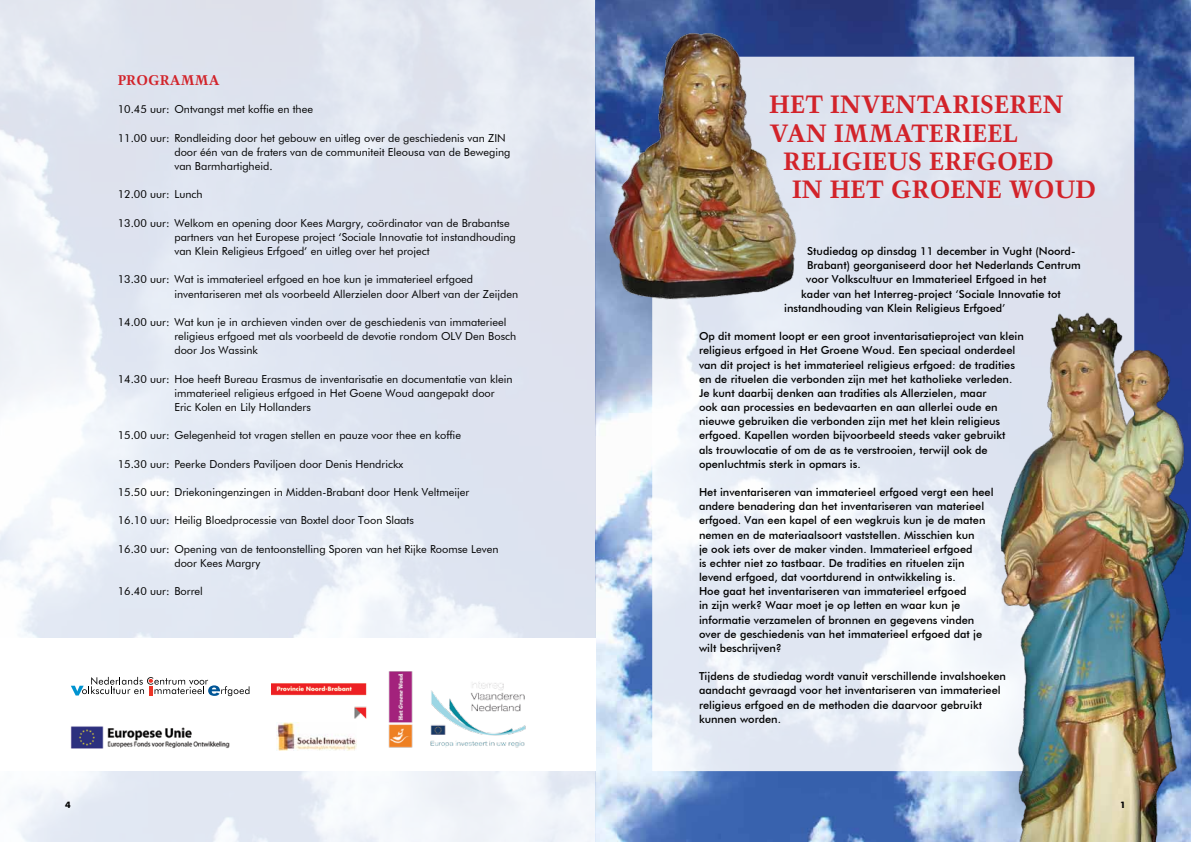
<style>
.page{position:relative;width:1191px;height:842px;background:#fff}
.page>*{position:absolute;margin:0;border:0;box-sizing:border-box;transform-origin:0 0}
.t1{font:700 25px "Trump Mediaeval";color:#d2232a}
.t2{font:700 14px "Trump Mediaeval";color:#d2232a}
.t3{font:500 11px/14.2px "Futura BT";color:#000}
.t4{font:11px/14.2px "Futura BT";color:#000}
.t5{font:700 9px "Futura BT";color:#000}
</style>
<div class="page">
<img style="left:0;top:0;width:1191px;height:842px">
<div style="left:0;top:638px;width:595px;height:133px;background:#fff"></div>
<svg style="left:71px;top:677px;width:178px;height:19px"></svg>
<img style="left:277px;top:723px;width:80px;height:27px">
<img style="left:70px;top:726px;width:160px;height:23px">
<img style="left:271px;top:683px;width:96px;height:36px">
<img style="left:430px;top:682px;width:96px;height:66px">
<img style="left:388px;top:671px;width:25px;height:77px">
<svg style="left:652px;top:57px;width:482px;height:714px;background:#e4e9f3"></svg>
<img style="left:893px;top:281px;width:298px;height:561px">
<img style="left:595px;top:28px;width:215px;height:294px">
<p class="t2" style="left:118px;top:71px;width:103px">PROGRAMMA</p>
<p class="t4" style="left:118px;top:102px;width:197px">10.45 uur: Ontvangst met koffie en thee</p>
<p class="t4" style="left:174px;top:131px;width:337px;text-indent:-57px">11.00 uur: Rondleiding door het gebouw en uitleg over de geschiedenis van ZIN door één van de fraters van de communiteit Eleousa van de Beweging van Barmhartigheid.</p>
<p class="t4" style="left:118px;top:187px;width:86px">12.00 uur: Lunch</p>
<p class="t4" style="left:174px;top:216px;width:343px;text-indent:-57px">13.00 uur: Welkom en opening door Kees Margry, coördinator van de Brabantse partners van het Europese project ‘Sociale Innovatie tot instandhouding van Klein Religieus Erfgoed’ en uitleg over het project</p>
<p class="t4" style="left:174px;top:272px;width:345px;text-indent:-57px">13.30 uur: Wat is immaterieel erfgoed en hoe kun je immaterieel erfgoed inventariseren met als voorbeeld Allerzielen door Albert van der Zeijden</p>
<p class="t4" style="left:174px;top:315px;width:343px;text-indent:-57px">14.00 uur: Wat kun je in archieven vinden over de geschiedenis van immaterieel religieus erfgoed met als voorbeeld de devotie rondom OLV Den Bosch door Jos Wassink</p>
<p class="t4" style="left:174px;top:372px;width:340px;text-indent:-57px">14.30 uur: Hoe heeft Bureau Erasmus de inventarisatie en documentatie van klein immaterieel religieus erfgoed in Het Goene Woud aangepakt door<br>Eric Kolen en Lily Hollanders</p>
<p class="t4" style="left:118px;top:428px;width:345px">15.00 uur: Gelegenheid tot vragen stellen en pauze voor thee en koffie</p>
<p class="t4" style="left:118px;top:457px;width:287px">15.30 uur: Peerke Donders Paviljoen door Denis Hendrickx</p>
<p class="t4" style="left:118px;top:485px;width:353px">15.50 uur: Driekoningenzingen in Midden-Brabant door Henk Veltmeijer</p>
<p class="t4" style="left:118px;top:513px;width:298px">16.10 uur: Heilig Bloedprocessie van Boxtel door Toon Slaats</p>
<p class="t4" style="left:174px;top:542px;width:326px;text-indent:-57px">16.30 uur: Opening van de tentoonstelling Sporen van het Rijke Roomse Leven door Kees Margry</p>
<p class="t4" style="left:118px;top:584px;width:87px">16.40 uur: Borrel</p>
<h1 class="t1" style="left:769px;top:89px;width:296px">HET INVENTARISEREN</h1>
<h1 class="t1" style="left:769px;top:117px;width:250px">VAN IMMATERIEEL</h1>
<h1 class="t1" style="left:783px;top:146px;width:272px">RELIGIEUS ERFGOED</h1>
<h1 class="t1" style="left:792px;top:174px;width:306px">IN HET GROENE WOUD</h1>
<p class="t3" style="left:807px;top:244px;width:270px">Studiedag op dinsdag 11 december in Vught (Noord-</p>
<p class="t3" style="left:807px;top:258px;width:275px">Brabant) georganiseerd door het Nederlands Centrum</p>
<p class="t3" style="left:806px;top:272px;width:242px">voor Volkscultuur en Immaterieel Erfgoed in het</p>
<p class="t3" style="left:801px;top:287px;width:261px">kader van het Interreg-project ‘Sociale Innovatie tot</p>
<p class="t3" style="left:784px;top:301px;width:223px">instandhouding van Klein Religieus Erfgoed’</p>
<p class="t3" style="left:699px;top:329px;width:326px">Op dit moment loopt er een groot inventarisatieproject van klein religieus erfgoed in Het Groene Woud. Een speciaal onderdeel van dit project is het immaterieel religieus erfgoed: de tradities en de rituelen die verbonden zijn met het katholieke verleden.<br>Je kunt daarbij denken aan tradities als Allerzielen, maar<br>ook aan processies en bedevaarten en aan allerlei oude en nieuwe gebruiken die verbonden zijn met het klein religieus erfgoed. Kapellen worden bijvoorbeeld steeds vaker gebruikt<br>als trouwlocatie of om de as te verstrooien, terwijl ook de openluchtmis sterk in opmars is.</p>
<p class="t3" style="left:699px;top:485px;width:296px">Het inventariseren van immaterieel erfgoed vergt een heel andere benadering dan het inventariseren van materieel erfgoed. Van een kapel of een wegkruis kun je de maten nemen en de materiaalsoort vaststellen. Misschien kun<br>je ook iets over de maker vinden. Immaterieel erfgoed<br>is echter niet zo tastbaar. De tradities en rituelen zijn levend erfgoed, dat voortdurend in ontwikkeling is.<br>Hoe gaat het inventariseren van immaterieel erfgoed<br>in zijn werk? Waar moet je op letten en waar kun je informatie verzamelen of bronnen en gegevens vinden over de geschiedenis van het immaterieel erfgoed dat je wilt beschrijven?</p>
<p class="t3" style="left:699px;top:669px;width:308px">Tijdens de studiedag wordt vanuit verschillende invalshoeken aandacht gevraagd voor het inventariseren van immaterieel religieus erfgoed en de methoden die daarvoor gebruikt kunnen worden.</p>
<p class="t5" style="left:65px;top:799px;width:7px">4</p>
<p class="t5" style="left:1120px;top:799px;width:7px">1</p>
</div>
